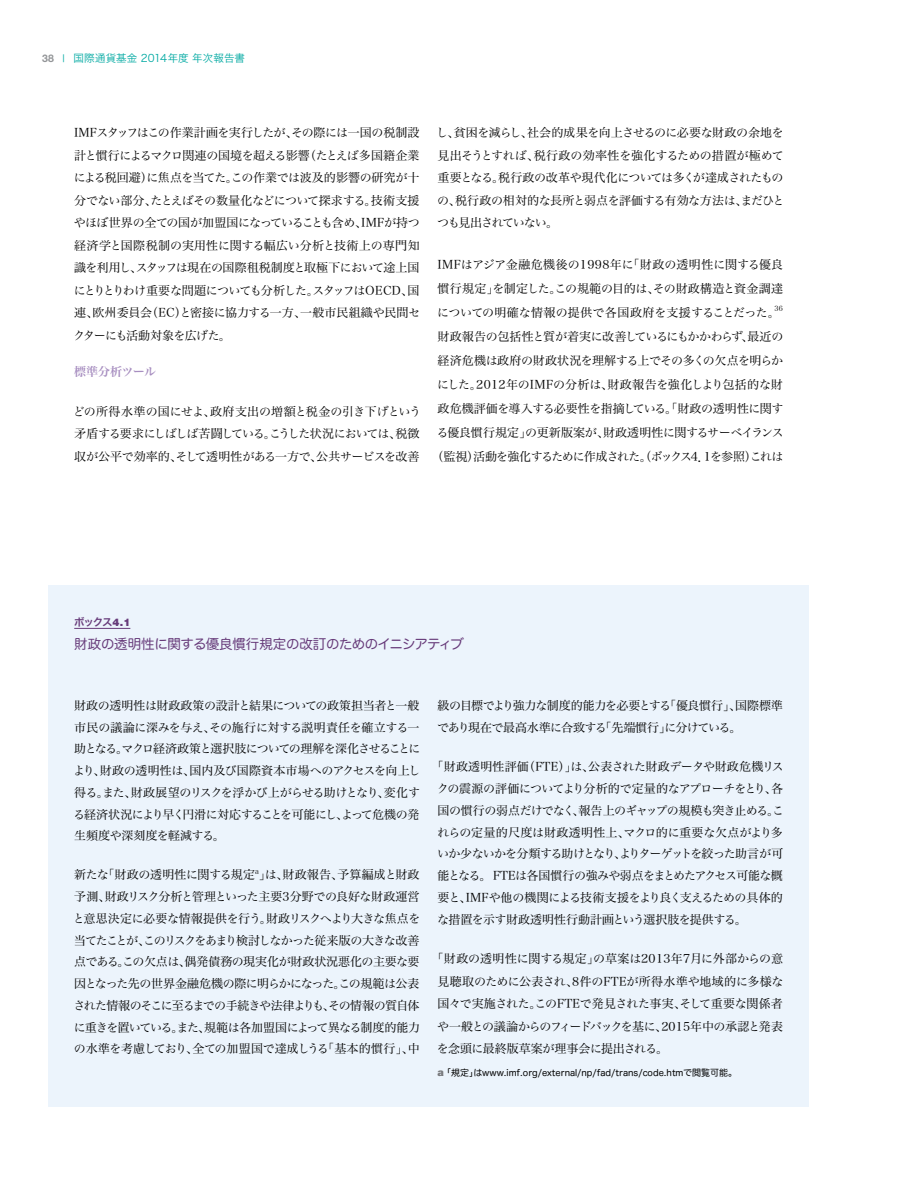
<style>
.page{position:relative;width:918px;height:1188px;background:#fff}
.page>*{position:absolute;margin:0;border:0;box-sizing:border-box;transform-origin:0 0}
.t1{font:13.5px "Hira Maru Pro N W4";letter-spacing:-.025em;color:#673b7a}
.t2{font:12px/21.8px "Hira Min Pro W3";letter-spacing:-.035em;color:#000;text-align:justify}
.t3{font:12px "Hira Min Pro W3";letter-spacing:-.005em;color:#000}
.t4{font:12px "Hira Min Pro W6";letter-spacing:-.03em;color:#a78ec0}
.t5{font:10.5px "Hira Kaku Pro W3";letter-spacing:.01em;color:#00a9a2}
.t6{font:10.5px "Hira Kaku Pro N W6";color:#673b7a}
.t7{font:9px "Hira Maru Pro N W4";color:#000}
.t8{font:7.05px "Hira Min Pro W3";color:#000}
.s1{font-family:"Helvetica Neue";font-weight:700;color:#939598}
.s2{font-family:"Helvetica Neue"}
.s3{font-family:"Helvetica Neue";font-weight:900}
.s4{font-family:"Helvetica Neue";font-weight:900;font-size:10.5px;color:#77787b}
</style>
<div class="page">
<div style="left:48px;top:585px;width:761px;height:522px;background:#ecf4fc"></div>
<hr style="left:74px;top:628px;width:56px;height:1px;background:#673b7a">
<p class="t5" style="left:42px;top:49px;width:204px"><span class="s1">38</span> <span class="s2">|</span> 国際通貨基金 2014年度 年次報告書</p>
<p class="t2" style="left:73px;top:121px;width:349px;line-height:22.5px">IMFスタッフはこの作業計画を実行したが、その際には一国の税制設計と慣行によるマクロ関連の国境を超える影響（たとえば多国籍企業による税回避）に焦点を当てた。この作業では波及的影響の研究が十分でない部分、たとえばその数量化などについて探求する。技術支援やほぼ世界の全ての国が加盟国になっていることも含め、IMFが持つ経済学と国際税制の実用性に関する幅広い分析と技術上の専門知識を利用し、スタッフは現在の国際租税制度と取極下において途上国にとりとりわけ重要な問題についても分析した。スタッフはOECD、国連、欧州委員会（EC）と密接に協力する一方、一般市民組織や民間セクターにも活動対象を広げた。</p>
<p class="t4" style="left:74px;top:361px;width:83px">標準分析ツール</p>
<p class="t2" style="left:73px;top:399px;width:350px;line-height:22.5px">どの所得水準の国にせよ、政府支出の増額と税金の引き下げという矛盾する要求にしばしば苦闘している。こうした状況においては、税徴収が公平で効率的、そして透明性がある一方で、公共サービスを改善</p>
<p class="t2" style="left:436px;top:121px;width:350px;line-height:22.5px">し、貧困を減らし、社会的成果を向上させるのに必要な財政の余地を見出そうとすれば、税行政の効率性を強化するための措置が極めて重要となる。税行政の改革や現代化については多くが達成されたものの、税行政の相対的な長所と弱点を評価する有効な方法は、まだひとつも見出されていない。</p>
<p class="t2" style="left:437px;top:251px;width:348px;line-height:24px">IMFはアジア金融危機後の1998年に「財政の透明性に関する優良慣行規定」を制定した。この規範の目的は、その財政構造と資金調達についての明確な情報の提供で各国政府を支援することだった。</p>
<p class="t8" style="left:774px;top:303px;width:10px">36</p>
<p class="t2" style="left:432px;top:323px;width:354px;line-height:24px;text-align:center">財政報告の包括性と質が着実に改善しているにもかかわらず、最近の経済危機は政府の財政状況を理解する上でその多くの欠点を明らかにした。2012年のIMFの分析は、財政報告を強化しより包括的な財政危機評価を導入する必要性を指摘している。「財政の透明性に関する優良慣行規定」の更新版案が、財政透明性に関するサーベイランス（監視）活動を強化するために作成された。（ボックス4．1を参照）これは</p>
<p class="t6" style="left:74px;top:612px;width:58px">ボックス<span class="s3">4.1</span></p>
<p class="t1" style="left:74px;top:632px;width:391px">財政の透明性に関する優良慣行規定の改訂のためのイニシアティブ</p>
<p class="t2" style="left:73px;top:693px;width:349px">財政の透明性は財政政策の設計と結果についての政策担当者と一般市民の議論に深みを与え、その施行に対する説明責任を確立する一助となる。マクロ経済政策と選択肢についての理解を深化させることにより、財政の透明性は、国内及び国際資本市場へのアクセスを向上し得る。また、財政展望のリスクを浮かび上がらせる助けとなり、変化する経済状況により早く円滑に対応することを可能にし、よって危機の発生頻度や深刻度を軽減する。</p>
<p class="t3" style="left:74px;top:865px;width:347px">新たな「財政の透明性に関する規定」は、財政報告、予算編成と財政</p>
<p class="t8" style="left:255px;top:865px;width:5px">a</p>
<p class="t2" style="left:73px;top:885px;width:349px">予測、財政リスク分析と管理といった主要3分野での良好な財政運営と意思決定に必要な情報提供を行う。財政リスクへより大きな焦点を当てたことが、このリスクをあまり検討しなかった従来版の大きな改善点である。この欠点は、偶発債務の現実化が財政状況悪化の主要な要因となった先の世界金融危機の際に明らかになった。この規範は公表された情報のそこに至るまでの手続きや法律よりも、その情報の質自体に重きを置いている。また、規範は各加盟国によって異なる制度的能力の水準を考慮しており、全ての加盟国で達成しうる「基本的慣行」、中</p>
<p class="t2" style="left:437px;top:693px;width:347px">級の目標でより強力な制度的能力を必要とする「優良慣行」、国際標準であり現在で最高水準に合致する「先端慣行」に分けている。</p>
<p class="t2" style="left:437px;top:755px;width:349px;text-indent:-5px">「財政透明性評価（FTE）」は、公表された財政データや財政危機リスクの震源の評価についてより分析的で定量的なアプローチをとり、各国の慣行の弱点だけでなく、報告上のギャップの規模も突き止める。これらの定量的尺度は財政透明性上、マクロ的に重要な欠点がより多いか少ないかを分類する助けとなり、よりターゲットを絞った助言が可能となる。 FTEは各国慣行の強みや弱点をまとめたアクセス可能な概要と、IMFや他の機関による技術支援をより良く支えるための具体的な措置を示す財政透明性行動計画という選択肢を提供する。</p>
<p class="t2" style="left:437px;top:946px;width:348px;line-height:22.5px;text-indent:-5px">「財政の透明性に関する規定」の草案は2013年7月に外部からの意見聴取のために公表され、8件のFTEが所得水準や地域的に多様な国々で実施された。このFTEで発見された事実、そして重要な関係者や一般との議論からのフィードバックを基に、2015年中の承認と発表を念頭に最終版草案が理事会に提出される。</p>
<p class="t7" style="left:438px;top:1065px;width:301px"><span class="s4">a</span>「規定」はwww.imf.org/external/np/fad/trans/code.htmで閲覧可能。</p>
</div>
